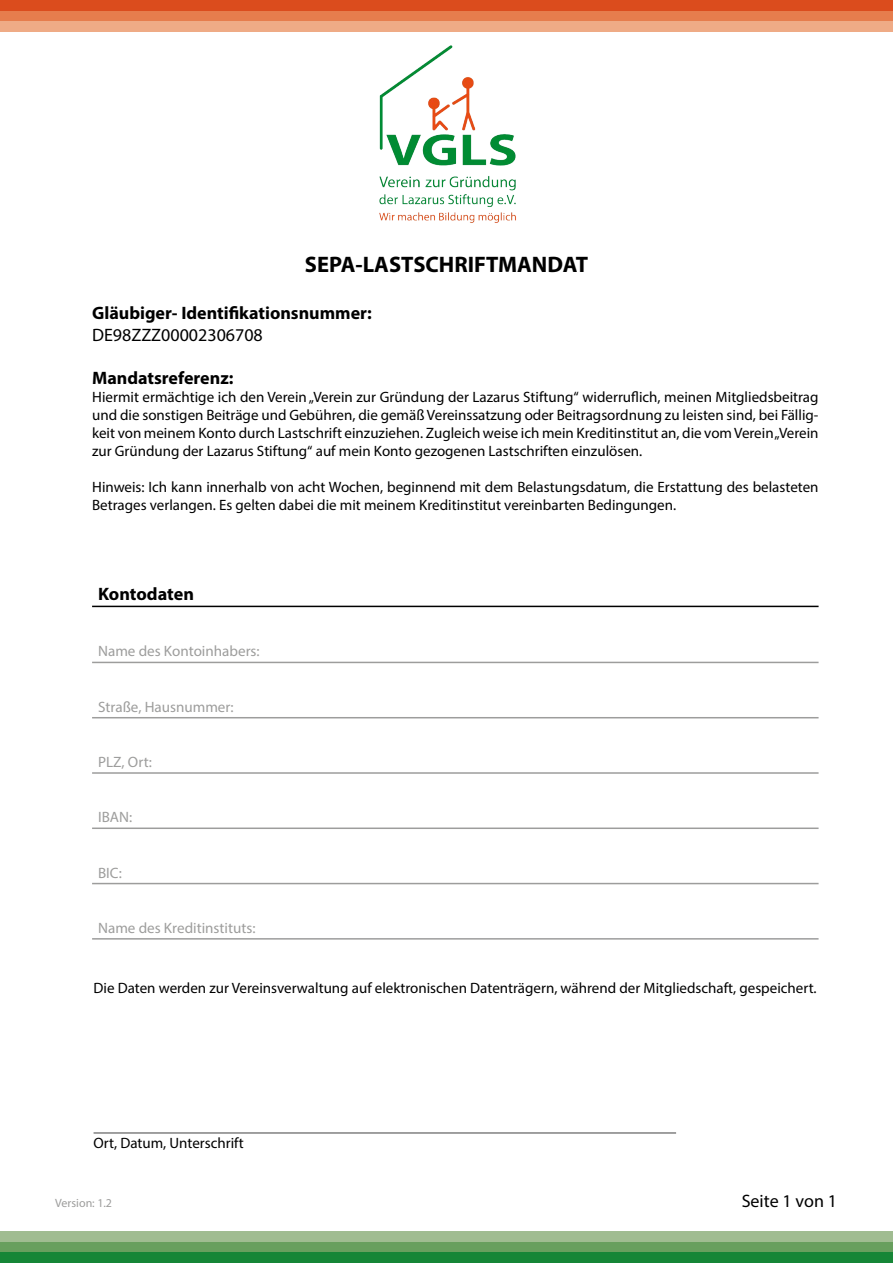
<style>
.page{position:relative;width:893px;height:1263px;background:#fff}
.page>*{position:absolute;margin:0;border:0;box-sizing:border-box;transform-origin:0 0}
.t1{font:700 22.5px "Myriad Pro";color:#000}
.t2{font:700 18px "Myriad Pro";color:#000}
.t3{font:18px "Myriad Pro";color:#000}
.t4{font:15px/18px "Myriad Pro";color:#000;text-align:justify}
.t5{font:15px "Myriad Pro";color:#9d9d9c}
.t6{font:12px "Myriad Pro";color:#9d9d9c}
</style>
<div class="page">
<div style="left:0;top:11px;width:893px;height:21px;background:#efab86"></div>
<div style="left:0;top:1px;width:893px;height:20px;background:#e67d4d"></div>
<div style="left:0;top:0;width:893px;height:11px;background:#db4c1d"></div>
<div style="left:0;top:1231px;width:893px;height:21px;background:#a0bc91"></div>
<div style="left:0;top:1241px;width:893px;height:21px;background:#689f5e"></div>
<div style="left:0;top:1252px;width:893px;height:11px;background:#168637"></div>
<hr style="left:92px;top:606px;width:727px;height:1px;background:#000">
<hr style="left:92px;top:662px;width:727px;height:1px;background:#9d9d9c">
<hr style="left:92px;top:717px;width:727px;height:1px;background:#9d9d9c">
<hr style="left:92px;top:772px;width:727px;height:2px;background:#9d9d9c">
<hr style="left:92px;top:827px;width:727px;height:2px;background:#9d9d9c">
<hr style="left:92px;top:883px;width:727px;height:1px;background:#9d9d9c">
<hr style="left:92px;top:938px;width:727px;height:1px;background:#9d9d9c">
<hr style="left:94px;top:1132px;width:582px;height:2px;background:#000">
<img style="left:379px;top:45px;width:137px;height:178px">
<h1 class="t1" style="left:305px;top:250px;width:285px">SEPA-LASTSCHRIFTMANDAT</h1>
<p class="t2" style="left:92px;top:302px;width:281px">Gläubiger- Identifikationsnummer:</p>
<p class="t3" style="left:92px;top:324px;width:172px">DE98ZZZ00002306708</p>
<p class="t2" style="left:92px;top:366px;width:143px">Mandatsreferenz:</p>
<p class="t4" style="left:92px;top:388px;width:728px">Hiermit ermächtige ich den Verein „Verein zur Gründung der Lazarus Stiftung“ widerruflich, meinen Mitgliedsbeitrag und die sonstigen Beiträge und Gebühren, die gemäß Vereinssatzung oder Beitragsordnung zu leisten sind, bei Fällig&shy;keit von meinem Konto durch Lastschrift einzuziehen. Zugleich weise ich mein Kreditinstitut an, die vom Verein „Verein zur Gründung der Lazarus Stiftung“ auf mein Konto gezogenen Lastschriften einzulösen.</p>
<p class="t4" style="left:92px;top:478px;width:728px">Hinweis: Ich kann innerhalb von acht Wochen, beginnend mit dem Belastungsdatum, die Erstattung des belasteten<br>Betrages verlangen. Es gelten dabei die mit meinem Kreditinstitut vereinbarten Bedingungen.</p>
<p class="t2" style="left:98px;top:583px;width:97px">Kontodaten</p>
<p class="t5" style="left:98px;top:642px;width:163px">Name des Kontoinhabers:</p>
<p class="t5" style="left:98px;top:697px;width:137px">Straße, Hausnummer:</p>
<p class="t5" style="left:98px;top:753px;width:55px">PLZ, Ort:</p>
<p class="t5" style="left:98px;top:808px;width:36px">IBAN:</p>
<p class="t5" style="left:98px;top:863px;width:25px">BIC:</p>
<p class="t5" style="left:98px;top:918px;width:159px">Name des Kreditinstituts:</p>
<p class="t4" style="left:94px;top:979px;width:725px">Die Daten werden zur Vereinsverwaltung auf elektronischen Datenträgern, während der Mitgliedschaft, gespeichert.</p>
<p class="t4" style="left:94px;top:1133px;width:152px">Ort, Datum, Unterschrift</p>
<p class="t6" style="left:55px;top:1196px;width:58px">Version: 1.2</p>
<p class="t3" style="left:742px;top:1190px;width:97px">Seite 1 von 1</p>
</div>
